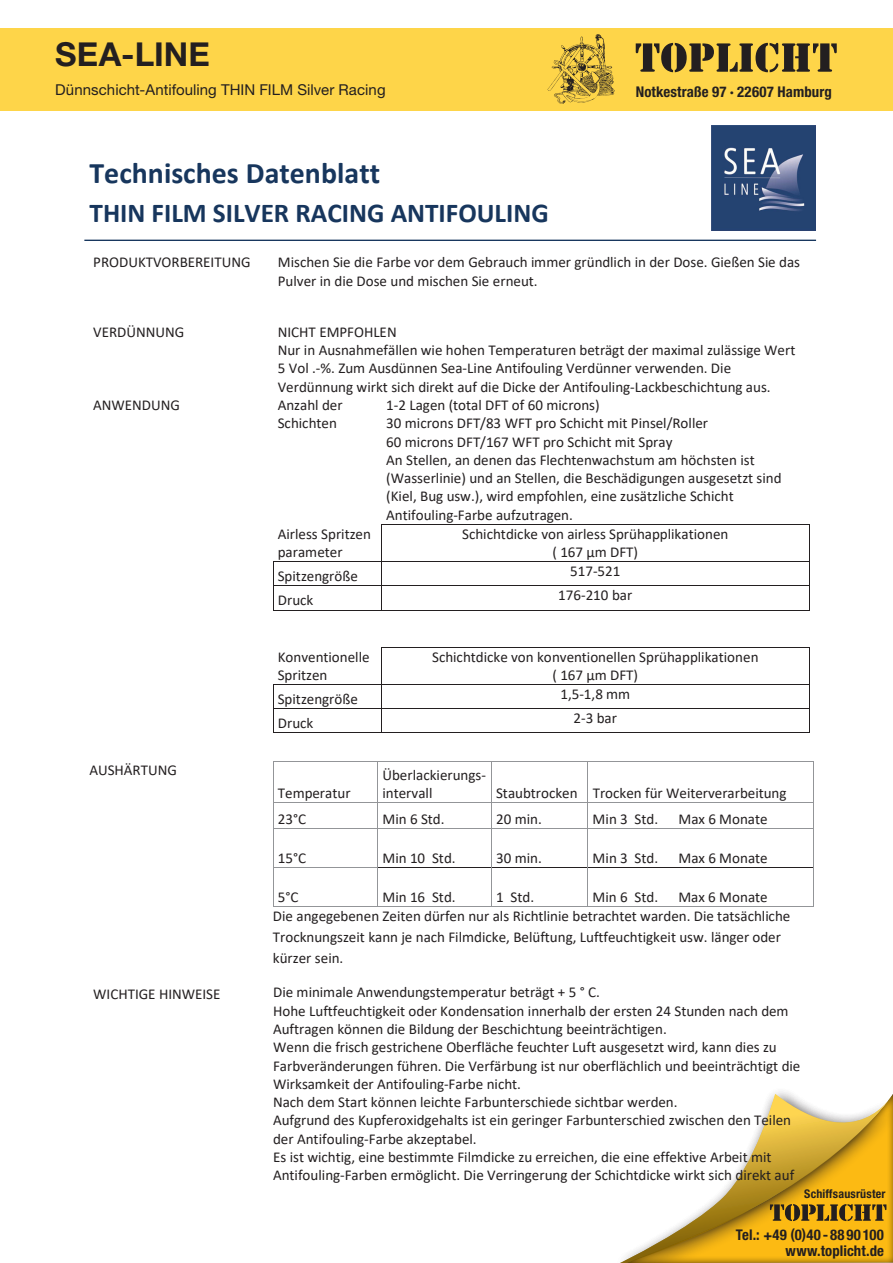
<style>
.page{position:relative;width:893px;height:1263px;background:#fff}
.page>*{position:absolute;margin:0;border:0;box-sizing:border-box;transform-origin:0 0}
.t1{font:700 33px "Helvetica Neue LTW1 G";color:#231f20}
.t2{font:700 29.85px "Calibri";color:#17365d}
.t3{font:700 27.3px "Calibri";color:#17365d}
.t4{font:15px/18.3px "Calibri";color:#231f20}
.t5{font:15px "Helvetica Neue LTW1 G";letter-spacing:.005em;color:#231f20}
.t6{font:700 condensed 14.85px "Helvetica Neue LTW1 G";letter-spacing:.01em;color:#231f20}
.t7{font:700 condensed 14.7px "Helvetica Neue LTW1 G";letter-spacing:.01em;color:#231f20}
.t8{font:700 condensed 12px "Helvetica Neue LTW1 G";letter-spacing:.015em;color:#231f20}
</style>
<div class="page">
<div style="left:0;top:28px;width:893px;height:82px;background:#fed549"></div>
<svg style="left:548px;top:34px;width:67px;height:70px"></svg>
<svg style="left:636px;top:43px;width:201px;height:29px"></svg>
<svg style="left:620px;top:1094px;width:273px;height:169px"></svg>
<svg style="left:770px;top:1204px;width:116px;height:17px;background:#876619"></svg>
<img style="left:711px;top:125px;width:105px;height:105px">
<hr style="left:84px;top:240px;width:732px;height:1px;background:#17365d">
<hr style="left:382px;top:524px;width:427px;height:1px;background:#231f20">
<hr style="left:381px;top:525px;width:1px;height:36px;background:#231f20">
<hr style="left:809px;top:525px;width:1px;height:36px;background:#231f20">
<hr style="left:274px;top:561px;width:107px;height:1px;background:#231f20">
<hr style="left:382px;top:561px;width:427px;height:1px;background:#231f20">
<hr style="left:273px;top:585px;width:108px;height:1px;background:#231f20">
<hr style="left:382px;top:585px;width:427px;height:1px;background:#231f20">
<svg style="left:273px;top:561px;width:1px;height:50px"></svg>
<hr style="left:274px;top:610px;width:107px;height:1px;background:#231f20">
<svg style="left:381px;top:561px;width:1px;height:50px"></svg>
<hr style="left:382px;top:610px;width:427px;height:1px;background:#231f20">
<svg style="left:809px;top:561px;width:1px;height:50px"></svg>
<hr style="left:382px;top:647px;width:427px;height:1px;background:#231f20">
<hr style="left:381px;top:648px;width:1px;height:36px;background:#231f20">
<hr style="left:809px;top:648px;width:1px;height:36px;background:#231f20">
<hr style="left:274px;top:684px;width:107px;height:1px;background:#231f20">
<hr style="left:382px;top:684px;width:427px;height:1px;background:#231f20">
<hr style="left:273px;top:708px;width:108px;height:1px;background:#231f20">
<hr style="left:382px;top:708px;width:427px;height:1px;background:#231f20">
<svg style="left:273px;top:684px;width:1px;height:49px"></svg>
<hr style="left:274px;top:733px;width:107px;height:1px;background:#231f20">
<svg style="left:381px;top:684px;width:2px;height:49px"></svg>
<hr style="left:382px;top:733px;width:427px;height:1px;background:#231f20">
<svg style="left:809px;top:684px;width:1px;height:49px"></svg>
<hr style="left:273px;top:761px;width:104px;height:1px;background:#939598">
<hr style="left:378px;top:761px;width:113px;height:1px;background:#939598">
<hr style="left:492px;top:761px;width:95px;height:1px;background:#939598">
<hr style="left:588px;top:761px;width:225px;height:1px;background:#939598">
<hr style="left:273px;top:761px;width:1px;height:41px;background:#939598">
<hr style="left:377px;top:761px;width:1px;height:41px;background:#939598">
<hr style="left:491px;top:761px;width:1px;height:41px;background:#939598">
<hr style="left:587px;top:761px;width:1px;height:41px;background:#939598">
<hr style="left:813px;top:761px;width:1px;height:41px;background:#939598">
<hr style="left:273px;top:802px;width:104px;height:1px;background:#939598">
<hr style="left:378px;top:802px;width:113px;height:1px;background:#939598">
<hr style="left:492px;top:802px;width:95px;height:1px;background:#939598">
<hr style="left:588px;top:802px;width:225px;height:1px;background:#939598">
<svg style="left:273px;top:803px;width:1px;height:25px"></svg>
<hr style="left:273px;top:828px;width:104px;height:1px;background:#939598">
<svg style="left:377px;top:802px;width:1px;height:27px"></svg>
<hr style="left:378px;top:828px;width:113px;height:1px;background:#939598">
<svg style="left:491px;top:802px;width:1px;height:27px"></svg>
<hr style="left:492px;top:828px;width:95px;height:1px;background:#939598">
<svg style="left:587px;top:802px;width:1px;height:27px"></svg>
<hr style="left:588px;top:828px;width:225px;height:1px;background:#939598">
<svg style="left:813px;top:802px;width:1px;height:27px"></svg>
<hr style="left:273px;top:829px;width:1px;height:38px;background:#939598">
<hr style="left:377px;top:829px;width:1px;height:38px;background:#939598">
<hr style="left:491px;top:829px;width:1px;height:38px;background:#939598">
<hr style="left:587px;top:829px;width:1px;height:38px;background:#939598">
<hr style="left:813px;top:829px;width:1px;height:38px;background:#939598">
<hr style="left:273px;top:867px;width:104px;height:1px;background:#939598">
<hr style="left:378px;top:867px;width:113px;height:1px;background:#231f20">
<hr style="left:492px;top:867px;width:95px;height:1px;background:#231f20">
<hr style="left:588px;top:867px;width:225px;height:1px;background:#231f20">
<hr style="left:273px;top:868px;width:1px;height:38px;background:#939598">
<hr style="left:273px;top:906px;width:104px;height:1px;background:#939598">
<hr style="left:377px;top:868px;width:1px;height:38px;background:#939598">
<hr style="left:378px;top:906px;width:113px;height:1px;background:#939598">
<hr style="left:491px;top:868px;width:1px;height:38px;background:#939598">
<hr style="left:492px;top:906px;width:95px;height:1px;background:#939598">
<hr style="left:587px;top:868px;width:1px;height:38px;background:#939598">
<hr style="left:588px;top:906px;width:225px;height:1px;background:#939598">
<hr style="left:813px;top:868px;width:1px;height:38px;background:#939598">
<h1 class="t1" style="left:55px;top:34px;width:156px">SEA-LINE</h1>
<p class="t5" style="left:55px;top:81px;width:332px">Dünnschicht-Antifouling THIN FILM Silver Racing</p>
<p class="t6" style="left:636px;top:83px;width:198px">Notkestraße 97 · 22607 Hamburg</p>
<p class="t2" style="left:89px;top:152px;width:292px">Technisches Datenblatt</p>
<p class="t3" style="left:89px;top:194px;width:461px">THIN FILM SILVER RACING ANTIFOULING</p>
<p class="t4" style="left:93px;top:253px;width:159px">PRODUKTVORBEREITUNG</p>
<p class="t4" style="left:278px;top:253px;width:524px">Mischen Sie die Farbe vor dem Gebrauch immer gründlich in der Dose. Gießen Sie das<br>Pulver in die Dose und mischen Sie erneut.</p>
<p class="t4" style="left:93px;top:322px;width:93px">VERDÜNNUNG</p>
<p class="t4" style="left:278px;top:322px;width:519px">NICHT EMPFOHLEN<br>Nur in Ausnahmefällen wie hohen Temperaturen beträgt der maximal zulässige Wert 5 Vol .-%. Zum Ausdünnen Sea-Line Antifouling Verdünner verwenden. Die Verdünnung wirkt sich direkt auf die Dicke der Antifouling-Lackbeschichtung aus.</p>
<p class="t4" style="left:93px;top:395px;width:88px">ANWENDUNG</p>
<p class="t4" style="left:278px;top:395px;width:66px">Anzahl der<br>Schichten</p>
<p class="t4" style="left:386px;top:395px;width:397px">1-2 Lagen (total DFT of 60 microns)<br>30 microns DFT/83 WFT pro Schicht mit Pinsel/Roller<br>60 microns DFT/167 WFT pro Schicht mit Spray<br>An Stellen, an denen das Flechtenwachstum am höchsten ist (Wasserlinie) und an Stellen, die Beschädigungen ausgesetzt sind (Kiel, Bug usw.), wird empfohlen, eine zusätzliche Schicht Antifouling-Farbe aufzutragen.</p>
<p class="t4" style="left:278px;top:524px;width:95px">Airless Spritzen parameter</p>
<p class="t4" style="left:462px;top:524px;width:268px;text-align:center">Schichtdicke von airless Sprühapplikationen ( 167 µm DFT)</p>
<p class="t4" style="left:278px;top:567px;width:82px">Spitzengröße</p>
<p class="t4" style="left:570px;top:561px;width:52px">517-521</p>
<p class="t4" style="left:278px;top:591px;width:37px">Druck</p>
<p class="t4" style="left:558px;top:586px;width:76px">176-210 bar</p>
<p class="t4" style="left:89px;top:761px;width:89px">AUSHÄRTUNG</p>
<p class="t4" style="left:278px;top:647px;width:93px">Konventionelle<br>Spritzen</p>
<p class="t4" style="left:432px;top:647px;width:328px;text-align:center">Schichtdicke von konventionellen Sprühapplikationen ( 167 µm DFT)</p>
<p class="t4" style="left:278px;top:690px;width:82px">Spitzengröße</p>
<p class="t4" style="left:560px;top:684px;width:71px">1,5-1,8 mm</p>
<p class="t4" style="left:278px;top:714px;width:37px">Druck</p>
<p class="t4" style="left:573px;top:709px;width:45px">2-3 bar</p>
<p class="t4" style="left:278px;top:783px;width:74px">Temperatur</p>
<p class="t4" style="left:382px;top:765px;width:105px">Überlackierungs&shy;intervall</p>
<p class="t4" style="left:496px;top:783px;width:292px">Staubtrocken Trocken für Weiterverarbeitung</p>
<p class="t4" style="left:278px;top:809px;width:30px">23°C</p>
<p class="t4" style="left:382px;top:809px;width:64px">Min 6 Std.</p>
<p class="t4" style="left:496px;top:809px;width:47px">20 min.</p>
<p class="t4" style="left:593px;top:809px;width:67px">Min 3 Std.</p>
<p class="t4" style="left:678px;top:809px;width:91px">Max 6 Monate</p>
<p class="t4" style="left:278px;top:848px;width:30px">15°C</p>
<p class="t4" style="left:382px;top:848px;width:75px">Min 10 Std.</p>
<p class="t4" style="left:496px;top:848px;width:47px">30 min.</p>
<p class="t4" style="left:593px;top:848px;width:67px">Min 3 Std.</p>
<p class="t4" style="left:678px;top:848px;width:91px">Max 6 Monate</p>
<p class="t4" style="left:278px;top:887px;width:22px">5°C</p>
<p class="t4" style="left:382px;top:887px;width:75px">Min 16 Std.</p>
<p class="t4" style="left:496px;top:887px;width:40px">1 Std.</p>
<p class="t4" style="left:593px;top:887px;width:67px">Min 6 Std.</p>
<p class="t4" style="left:678px;top:887px;width:91px">Max 6 Monate</p>
<p class="t4" style="left:273px;top:905px;width:519px;line-height:21.1px">Die angegebenen Zeiten dürfen nur als Richtlinie betrachtet warden. Die tatsächliche<br>Trocknungszeit kann je nach Filmdicke, Belüftung, Luftfeuchtigkeit usw. länger oder kürzer sein.</p>
<p class="t4" style="left:93px;top:985px;width:129px">WICHTIGE HINWEISE</p>
<p class="t4" style="left:273px;top:983px;width:529px">Die minimale Anwendungstemperatur beträgt + 5 ° C.<br>Hohe Luftfeuchtigkeit oder Kondensation innerhalb der ersten 24 Stunden nach dem Auftragen können die Bildung der Beschichtung beeinträchtigen.<br>Wenn die frisch gestrichene Oberfläche feuchter Luft ausgesetzt wird, kann dies zu Farbveränderungen führen. Die Verfärbung ist nur oberflächlich und beeinträchtigt die Wirksamkeit der Antifouling-Farbe nicht.<br>Nach dem Start können leichte Farbunterschiede sichtbar werden.<br>Aufgrund des Kupferoxidgehalts ist ein geringer Farbunterschied zwischen den Teilen der Antifouling-Farbe akzeptabel.<br>Es ist wichtig, eine bestimmte Filmdicke zu erreichen, die eine effektive Arbeit mit Antifouling-Farben ermöglicht. Die Verringerung der Schichtdicke wirkt sich direkt auf</p>
<p class="t8" style="left:804px;top:1187px;width:83px">Schiffsausrüster</p>
<p class="t8" style="left:826px;top:1187px;width:8px">f</p>
<p class="t7" style="left:736px;top:1226px;width:150px">Tel.: +49 (0)40-8890100</p>
<p class="t7" style="left:786px;top:1241px;width:100px">www.toplicht.de</p>
</div>
